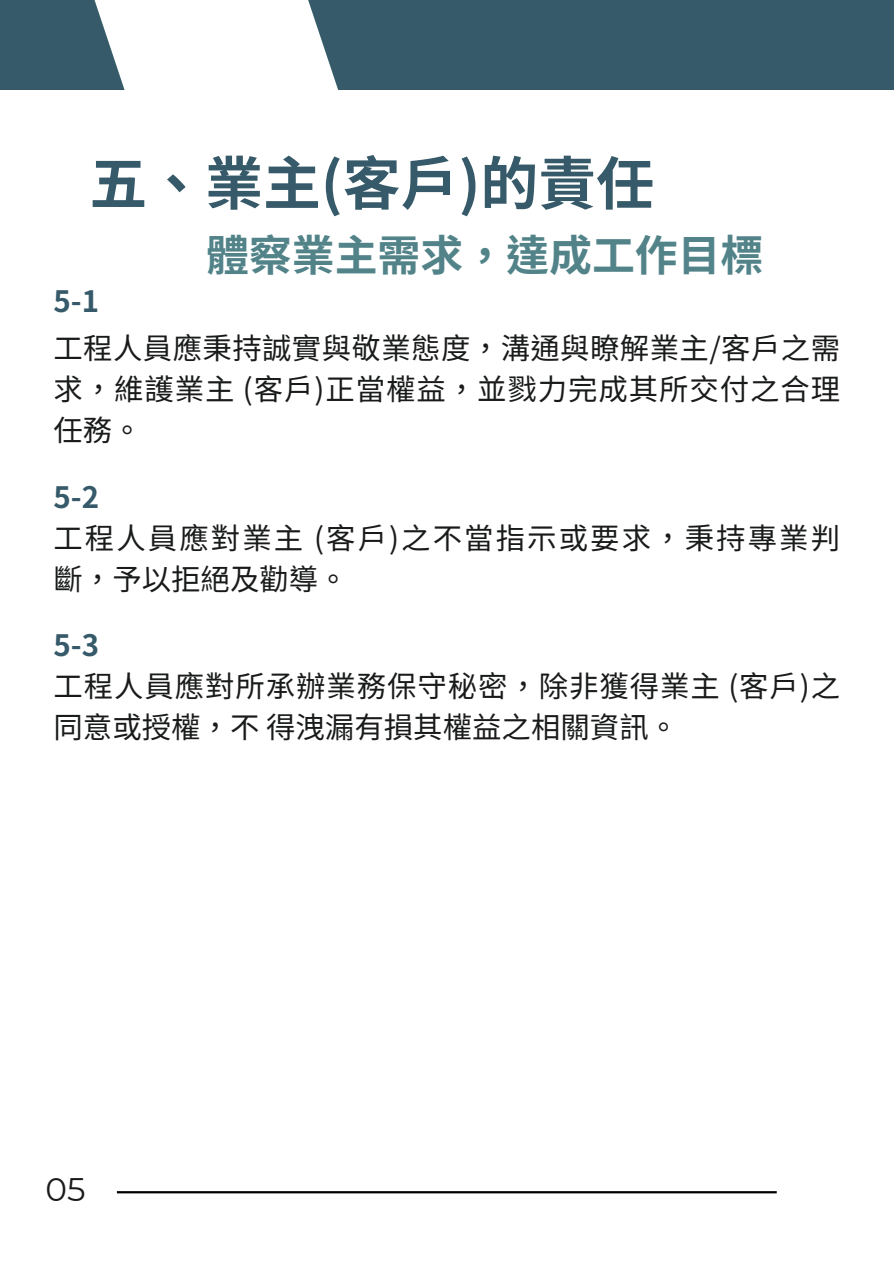
<style>
.page{position:relative;width:894px;height:1264px;background:#fff}
.page>*{position:absolute;margin:0;border:0;box-sizing:border-box;transform-origin:0 0}
.t1{font:700 57.9px "Noto Sans TC";color:#365a69}
.t2{font:700 42.9px "Noto Sans TC";color:#528389}
.t3{font:32.55px "Montserrat";color:#191b1a}
.t4{font:29.4px/40.8px "Noto Sans TC";letter-spacing:.03em;color:#191b1a;text-align:justify}
.t5{font:29.4px/40.8px "Noto Sans TC";letter-spacing:.07em;color:#191b1a}
.t6{font:700 29.4px "Noto Sans TC";color:#365a69}
</style>
<div class="page">
<div style="left:0;top:0;width:893px;height:89px;background:#365a69"></div>
<svg style="left:90px;top:0;width:284px;height:90px;fill:#fff"></svg>
<hr style="left:117px;top:1191px;width:659px;height:2px;background:#000">
<h1 class="t1" style="left:89px;top:137px;width:566px">五、業主(客戶 )的責任</h1>
<h2 class="t2" style="left:206px;top:221px;width:558px">體察業主需求，達成工作目標</h2>
<p class="t6" style="left:53px;top:278px;width:47px">5-1</p>
<p class="t4" style="left:53px;top:326px;width:788px">工程人員應秉持誠實與敬業態度，溝通與瞭解業主/客戶之需求，維護業主 (客戶 )正當權益，並戮力完成其所交付之合理任務。</p>
<p class="t6" style="left:53px;top:474px;width:47px">5-2</p>
<p class="t5" style="left:53px;top:515px;width:788px">工程人員應對業主 (客戶 )之不當指示或要求，秉持專業判斷，予以拒絕及勸導。</p>
<p class="t6" style="left:53px;top:622px;width:47px">5-3</p>
<p class="t4" style="left:53px;top:664px;width:788px">工程人員應對所承辦業務保守秘密，除非獲得業主 (客戶 )之同意或授權，不得洩漏有損其權益之相關資訊。</p>
<p class="t3" style="left:45px;top:1169px;width:42px">05</p>
</div>
